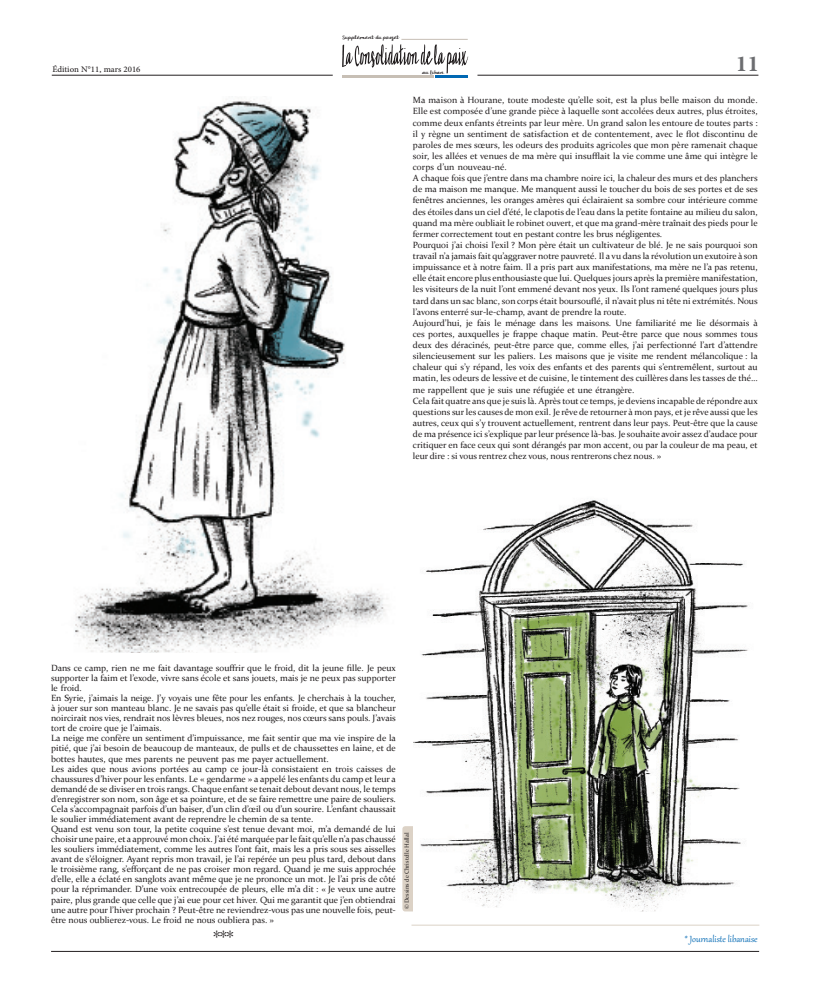
<style>
.page{position:relative;width:823px;height:993px;background:#fff}
.page>*{position:absolute;margin:0;border:0;box-sizing:border-box;transform-origin:0 0}
.t1{font:700 32px "Adobe Arabic";color:#6c6d70}
.star{font:16px "Gill Sans";color:#231f20}
.t2{font:12px "Adobe Arabic";color:#231f20}
.صفة{font:11px "Gabriola";color:#0168b3}
.english_text{font:9px/11.1px "Constantia";color:#231f20;text-align:justify}
.english_text-2{font:6px "Constantia";color:#231f20}
.t3{font:4.7px "KG Camden Market Script";color:#231f20}
</style>
<div class="page">
<hr style="left:52px;top:75px;width:280px;height:1px;background:#231f20">
<hr style="left:477px;top:75px;width:281px;height:1px;background:#231f20">
<hr style="left:51px;top:950px;width:707px;height:1px;background:#231f20">
<hr style="left:401px;top:39px;width:66px;height:1px;background:#c7bfb5">
<hr style="left:342px;top:75px;width:91px;height:2px;background:#c7bfb5">
<hr style="left:435px;top:75px;width:33px;height:2px;background:#0168b3">
<svg style="left:342px;top:44px;width:126px;height:29px"></svg>
<hr style="left:411px;top:924px;width:348px;height:1px;background:#dcd2c6">
<img style="left:75px;top:101px;width:313px;height:551px">
<div style="left:402px;top:825px;width:26px;height:86px;background:#dcd2c6;border-radius:3px"></div>
<img style="left:413px;top:500px;width:335px;height:411px">
<p class="t3" style="left:342px;top:35px;width:58px">Supplément du projet</p>
<h3 class="t2" style="left:52px;top:61px;width:89px">Édition N°11, mars 2016</h3>
<h1 class="t1" style="left:735px;top:41px;width:25px">11</h1>
<p class="t3" style="left:422px;top:69px;width:23px">au Liban</p>
<p class="english_text" style="left:412px;top:94px;width:346px">Ma maison à Hourane, toute modeste qu’elle soit, est la plus belle maison du monde.<br>Elle est composée d’une grande pièce à laquelle sont accolées deux autres, plus étroites, comme deux enfants étreints par leur mère. Un grand salon les entoure de toutes parts : il y règne un sentiment de satisfaction et de contentement, avec le flot discontinu de paroles de mes sœurs, les odeurs des produits agricoles que mon père ramenait chaque soir, les allées et venues de ma mère qui insufflait la vie comme une âme qui intègre le corps d’un nouveau-né.</p>
<p class="english_text" style="left:412px;top:172px;width:346px">A chaque fois que j’entre dans ma chambre noire ici, la chaleur des murs et des planchers de ma maison me manque. Me manquent aussi le toucher du bois de ses portes et de ses fenêtres anciennes, les oranges amères qui éclairaient sa sombre cour intérieure comme des étoiles dans un ciel d’été, le clapotis de l’eau dans la petite fontaine au milieu du salon, quand ma mère oubliait le robinet ouvert, et que ma grand-mère traînait des pieds pour le fermer correctement tout en pestant contre les brus négligentes.</p>
<p class="english_text" style="left:412px;top:239px;width:346px">Pourquoi j’ai choisi l’exil ? Mon père était un cultivateur de blé. Je ne sais pourquoi son travail n’a jamais fait qu’aggraver notre pauvreté. Il a vu dans la révolution un exutoire à son impuissance et à notre faim. Il a pris part aux manifestations, ma mère ne l’a pas retenu, elle était encore plus enthousiaste que lui. Quelques jours après la première manifestation, les visiteurs de la nuit l’ont emmené devant nos yeux. Ils l’ont ramené quelques jours plus tard dans un sac blanc, son corps était boursouflé, il n’avait plus ni tête ni extrémités. Nous l’avons enterré sur-le-champ, avant de prendre la route.</p>
<p class="english_text" style="left:412px;top:317px;width:346px">Aujourd’hui, je fais le ménage dans les maisons. Une familiarité me lie désormais à ces portes, auxquelles je frappe chaque matin. Peut-être parce que nous sommes tous deux des déracinés, peut-être parce que, comme elles, j’ai perfectionné l’art d’attendre silencieusement sur les paliers. Les maisons que je visite me rendent mélancolique : la chaleur qui s’y répand, les voix des enfants et des parents qui s’entremêlent, surtout au matin, les odeurs de lessive et de cuisine, le tintement des cuillères dans les tasses de thé… me rappellent que je suis une réfugiée et une étrangère.</p>
<p class="english_text" style="left:412px;top:394px;width:346px">Cela fait quatre ans que je suis là. Après tout ce temps, je deviens incapable de répondre aux questions sur les causes de mon exil. Je rêve de retourner à mon pays, et je rêve aussi que les autres, ceux qui s’y trouvent actuellement, rentrent dans leur pays. Peut-être que la cause de ma présence ici s’explique par leur présence là-bas. Je souhaite avoir assez d’audace pour critiquer en face ceux qui sont dérangés par mon accent, ou par la couleur de ma peau, et leur dire : si vous rentrez chez vous, nous rentrerons chez nous. »</p>
<p class="english_text" style="left:51px;top:662px;width:346px;line-height:10.1px">Dans ce camp, rien ne me fait davantage souffrir que le froid, dit la jeune fille. Je peux supporter la faim et l’exode, vivre sans école et sans jouets, mais je ne peux pas supporter le froid.</p>
<p class="english_text" style="left:51px;top:692px;width:346px;line-height:10.1px">En Syrie, j’aimais la neige. J’y voyais une fête pour les enfants. Je cherchais à la toucher, à jouer sur son manteau blanc. Je ne savais pas qu’elle était si froide, et que sa blancheur noircirait nos vies, rendrait nos lèvres bleues, nos nez rouges, nos cœurs sans pouls. J’avais tort de croire que je l’aimais.</p>
<p class="english_text" style="left:51px;top:732px;width:346px;line-height:10.1px">La neige me confère un sentiment d’impuissance, me fait sentir que ma vie inspire de la pitié, que j’ai besoin de beaucoup de manteaux, de pulls et de chaussettes en laine, et de bottes hautes, que mes parents ne peuvent pas me payer actuellement.</p>
<p class="english_text" style="left:51px;top:762px;width:346px;line-height:10.1px">Les aides que nous avions portées au camp ce jour-là consistaient en trois caisses de chaussures d’hiver pour les enfants. Le « gendarme » a appelé les enfants du camp et leur a demandé de se diviser en trois rangs. Chaque enfant se tenait debout devant nous, le temps d’enregistrer son nom, son âge et sa pointure, et de se faire remettre une paire de souliers.<br>Cela s’accompagnait parfois d’un baiser, d’un clin d’œil ou d’un sourire. L’enfant chaussait le soulier immédiatement avant de reprendre le chemin de sa tente.</p>
<p class="english_text" style="left:51px;top:823px;width:346px;line-height:10.1px">Quand est venu son tour, la petite coquine s’est tenue devant moi, m’a demandé de lui choisir une paire, et a approuvé mon choix. J’ai été marquée par le fait qu’elle n’a pas chaussé les souliers immédiatement, comme les autres l’ont fait, mais les a pris sous ses aisselles avant de s’éloigner. Ayant repris mon travail, je l’ai repérée un peu plus tard, debout dans le troisième rang, s’efforçant de ne pas croiser mon regard. Quand je me suis approchée d’elle, elle a éclaté en sanglots avant même que je ne prononce un mot. Je l’ai pris de côté pour la réprimander. D’une voix entrecoupée de pleurs, elle m’a dit : « Je veux une autre paire, plus grande que celle que j’ai eue pour cet hiver. Qui me garantit que j’en obtiendrai une autre pour l’hiver prochain ? Peut-être ne reviendrez-vous pas une nouvelle fois, peut&shy;être nous oublierez-vous. Le froid ne nous oubliera pas. »</p>
<p class="star" style="left:213px;top:926px;width:22px">***</p>
<p class="english_text-2" style="left:402px;top:909px;width:78px;rotate:-90deg">© Dessins de Christelle Hallal</p>
<p class="صفة" style="left:684px;top:931px;width:74px">* Journaliste libanaise</p>
</div>
